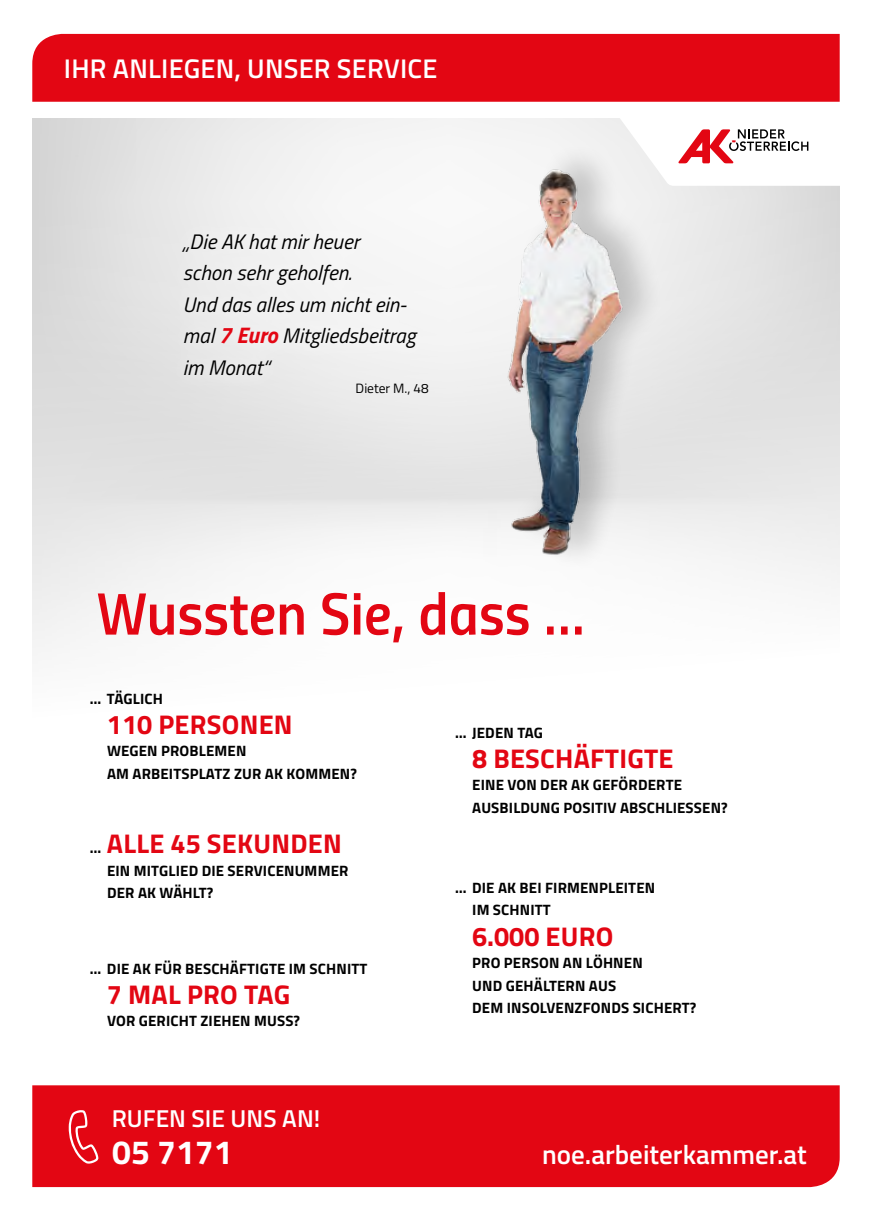
<style>
.page{position:relative;width:872px;height:1221px;background:#fff}
.page>*{position:absolute;margin:0;border:0;box-sizing:border-box;transform-origin:0 0}
.t1{font:60px "Titillium Semibold Upright";color:#e30613}
.t2{font:700 33.6px "Titillium";color:#fff}
.t3{font:700 27px "Titillium";letter-spacing:.01em;color:#e30613}
.t4{font:600 27px "Titillium";letter-spacing:.005em;color:#fff}
.t5{font:600 24.45px "Titillium";letter-spacing:.005em;color:#fff}
.t6{font:italic 21px/31.5px "Titillium";color:#000}
.t7{font:700 15px/22.5px "Titillium";letter-spacing:.01em;color:#000}
.t8{font:13.5px "Titillium";color:#000}
.s1{font-weight:700;font-size:22.5px;color:#e30613}
.s2{font-size:15px;color:#000}
</style>
<div class="page">
<div style="left:32px;top:34px;width:807px;height:68px;background:#e30613"></div>
<div style="left:166px;top:216px;width:268px;height:176px;background:#f1f1f1"></div>
<div style="left:32px;top:1085px;width:807px;height:101px;background:#e30613"></div>
<svg style="left:618px;top:118px;width:221px;height:68px"></svg>
<div style="left:506px;top:142px;width:160px;height:429px;background:#f5f5f5"></div>
<img style="left:433px;top:167px;width:259px;height:389px">
<svg style="left:69px;top:1109px;width:29px;height:54px;background:#e83943"></svg>
<h3 class="t4" style="left:64px;top:48px;width:375px">IHR ANLIEGEN, UNSER SERVICE</h3>
<h3 class="t6" style="left:183px;top:225px;width:234px">„Die AK hat mir heuer<br>schon sehr geholfen.<br>Und das alles um nicht ein&shy;mal <span class="s1">7 Euro</span> Mitgliedsbeitrag im Monat“</h3>
<p class="t8" style="left:356px;top:378px;width:74px">Dieter M., 48</p>
<h1 class="t1" style="left:96px;top:567px;width:490px">Wussten Sie, dass …</h1>
<p class="t7" style="left:90px;top:686px;width:74px">… TÄGLICH</p>
<h3 class="t3" style="left:107px;top:703px;width:187px">110 PERSONEN</h3>
<p class="t7" style="left:107px;top:738px;width:251px">WEGEN PROBLEMEN<br>AM ARBEITSPLATZ ZUR AK KOMMEN?</p>
<h3 class="t3" style="left:90px;top:822px;width:253px"><span class="s2">…</span> ALLE 45 SEKUNDEN</h3>
<p class="t7" style="left:107px;top:858px;width:243px">EIN MITGLIED DIE SERVICENUMMER<br>DER AK WÄHLT?</p>
<p class="t7" style="left:90px;top:956px;width:279px">… DIE AK FÜR BESCHÄFTIGTE IM SCHNITT</p>
<h3 class="t3" style="left:107px;top:973px;width:185px">7 MAL PRO TAG</h3>
<p class="t7" style="left:107px;top:1008px;width:195px">VOR GERICHT ZIEHEN MUSS?</p>
<h3 class="t5" style="left:112px;top:1100px;width:210px">RUFEN SIE UNS AN!</h3>
<h2 class="t2" style="left:112px;top:1126px;width:122px">05 7171</h2>
<p class="t7" style="left:455px;top:720px;width:89px">… JEDEN TAG</p>
<h3 class="t3" style="left:472px;top:737px;width:203px">8 BESCHÄFTIGTE</h3>
<p class="t7" style="left:472px;top:773px;width:257px">EINE VON DER AK GEFÖRDERTE<br>AUSBILDUNG POSITIV ABSCHLIESSEN?</p>
<p class="t7" style="left:472px;top:875px;width:184px;text-indent:-17px">… DIE AK BEI FIRMENPLEITEN<br>IM SCHNITT</p>
<h3 class="t3" style="left:472px;top:915px;width:143px">6.000 EURO</h3>
<p class="t7" style="left:472px;top:950px;width:226px">PRO PERSON AN LÖHNEN<br>UND GEHÄLTERN AUS<br>DEM INSOLVENZFONDS SICHERT?</p>
<h3 class="t4" style="left:542px;top:1134px;width:266px">noe.arbeiterkammer.at</h3>
</div>
